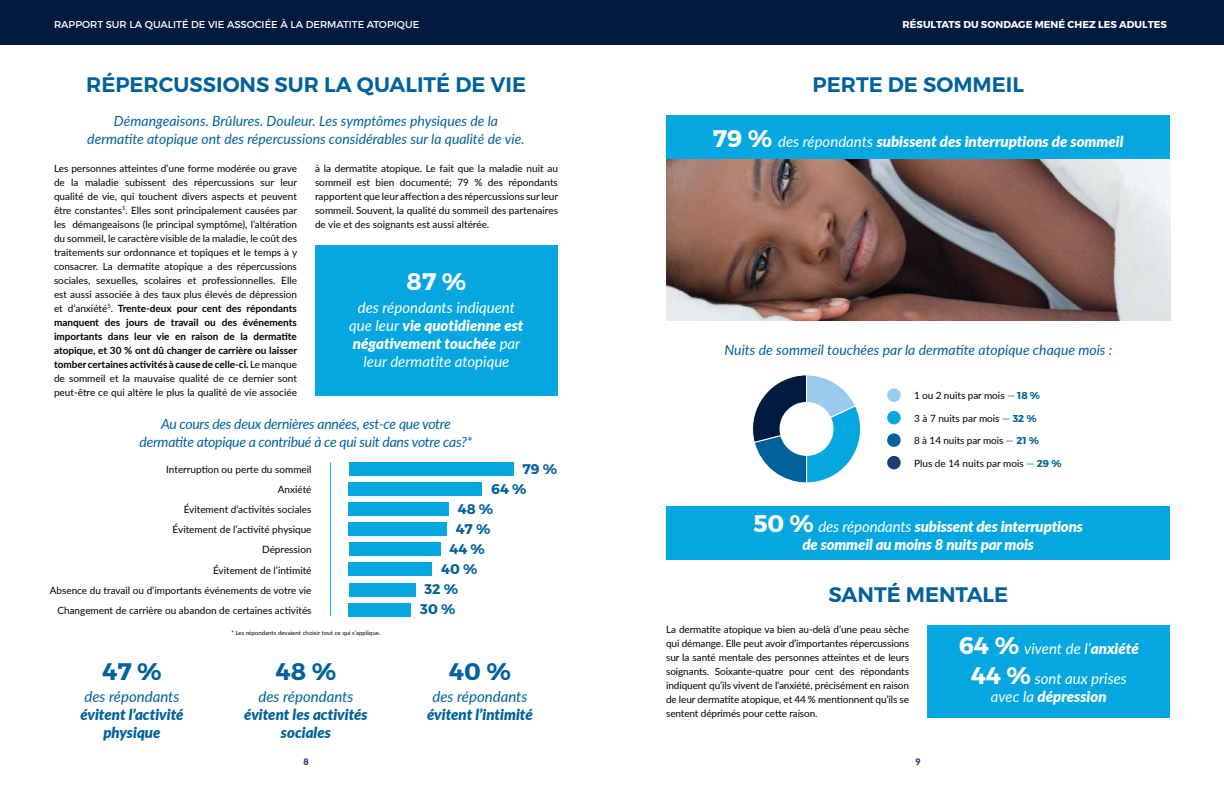
<style>
.page{position:relative;width:1224px;height:792px;background:#fff}
.page>*{position:absolute;margin:0;border:0;box-sizing:border-box;transform-origin:0 0}
.Callout-Statement-Me{font:700 24px "Montserrat";color:#00619d}
.Callout-Statement-Me-2{font:700 24px "Montserrat";color:#fff}
.Pages-H3{font:600 21px "Montserrat";color:#00619d}
.Callout-Statement-Me-3{font:italic 15px/18px "Lato";color:#fff;text-align:center}
.Callout-Statement-Me-4{font:italic 900 15px/18px "Lato";letter-spacing:-.01em;color:#fff;text-align:center}
.Callout-Statement-Me-5{font:italic 900 15px/18px "Lato";color:#00619d;text-align:center}
.Pages-B1{font:italic 14px/18px "Lato";color:#00619d;text-align:center}
.Pages-B1-2{font:italic 14px/18px "Lato";letter-spacing:-.02em;color:#00619d;text-align:center}
.Chart-Bar_Graph_Numb{font:700 14px "Montserrat";color:#00619d}
.Pages-B2{font:10px/14px "Lato";color:#000;text-align:justify}
.Chart-B1{font:10px "Lato";color:#000}
.Chart-Bar_Graph_Numb-2{font:10px "Montserrat";color:#fff}
.Chart-Bar_Graph_Numb-3{font:700 10px "Montserrat";color:#fff}
.t1{font:900 9px "Lato";color:#1b3e6f}
.Pages-B2-2{font:6px "Lato";letter-spacing:.01em;color:#000}
.s1{font-family:"Montserrat";font-weight:700;font-style:normal;font-size:24px}
.s2{font-weight:400}
.s3{font-weight:700}
.s4{font-weight:900}
.s5{color:#00619d}
.s6{font-family:"Montserrat";font-weight:700;color:#00619d}
</style>
<div class="page">
<div style="left:315px;top:246px;width:243px;height:150px;background:#06a7e0"></div>
<div style="left:666px;top:506px;width:504px;height:53px;background:#06a7e0"></div>
<div style="left:666px;top:115px;width:504px;height:45px;background:#06a7e0"></div>
<img style="left:666px;top:160px;width:505px;height:161px">
<div style="left:927px;top:625px;width:243px;height:92px;background:#06a7e0"></div>
<div style="left:0;top:0;width:1224px;height:45px;background:#001a40"></div>
<div style="left:349px;top:523px;width:98px;height:13px;background:#06a7e0"></div>
<hr style="left:330px;top:463px;width:1px;height:153px;background:#06a7e0">
<div style="left:349px;top:463px;width:165px;height:13px;background:#06a7e0"></div>
<div style="left:349px;top:483px;width:133px;height:13px;background:#06a7e0"></div>
<div style="left:349px;top:503px;width:100px;height:13px;background:#06a7e0"></div>
<div style="left:349px;top:563px;width:83px;height:13px;background:#06a7e0"></div>
<div style="left:349px;top:543px;width:92px;height:13px;background:#06a7e0"></div>
<div style="left:349px;top:583px;width:66px;height:13px;background:#06a7e0"></div>
<div style="left:349px;top:603px;width:62px;height:13px;background:#06a7e0"></div>
<div style="left:887px;top:388px;width:14px;height:14px;background:#9bcbee;border-radius:50%"></div>
<div style="left:887px;top:411px;width:14px;height:13px;background:#06a7e0;border-radius:50%"></div>
<div style="left:887px;top:433px;width:14px;height:14px;background:#00619d;border-radius:50%"></div>
<div style="left:887px;top:456px;width:14px;height:13px;background:#1b3e6f;border-radius:50%"></div>
<svg style="left:752px;top:375px;width:109px;height:108px"></svg>
<div style="left:780px;top:402px;width:54px;height:54px;background:#fff;border-radius:50%"></div>
<p class="Chart-Bar_Graph_Numb-2" style="left:54px;top:18px;width:367px">RAPPORT SUR LA QUALITÉ DE VIE ASSOCIÉE À LA DERMATITE ATOPIQUE</p>
<p class="Chart-Bar_Graph_Numb-3" style="left:903px;top:18px;width:266px">RÉSULTATS DU SONDAGE MENÉ CHEZ LES ADULTES</p>
<p class="Pages-H3" style="left:86px;top:72px;width:442px">RÉPERCUSSIONS SUR LA QUALITÉ DE VIE</p>
<p class="Pages-H3" style="left:813px;top:72px;width:213px">PERTE DE SOMMEIL</p>
<p class="Callout-Statement-Me-4" style="left:713px;top:132px;width:412px"><span class="s1">79 %</span> <span class="s2">des répondants</span> subissent des interruptions de sommeil</p>
<p class="Pages-B1" style="left:87px;top:111px;width:439px">Démangeaisons. Brûlures. Douleur. Les symptômes physiques de la dermatite atopique ont des répercussions considérables sur la qualité de vie.</p>
<p class="Pages-B2" style="left:54px;top:161px;width:245px">Les personnes atteintes d’une forme modérée ou grave de la maladie subissent des répercussions sur leur qualité de vie, qui touchent divers aspects et peuvent être constantes<sup>1</sup>. Elles sont principalement causées par les démangeaisons (le principal symptôme), l’altération du sommeil, le caractère visible de la maladie, le coût des traitements sur ordonnance et topiques et le temps à y consacrer. La dermatite atopique a des répercussions sociales, sexuelles, scolaires et professionnelles. Elle est aussi associée à des taux plus élevés de dépression et d’anxiété<sup>5</sup>. <span class="s3">Trente-deux pour cent des répondants manquent des jours de travail ou des événements importants dans leur vie en raison de la dermatite atopique, et 30 % ont dû changer de carrière ou laisser tomber certaines activités à cause de celle-ci.</span> Le manque de sommeil et la mauvaise qualité de ce dernier sont peut-être ce qui altère le plus la qualité de vie associée</p>
<p class="Pages-B2" style="left:315px;top:161px;width:245px">à la dermatite atopique. Le fait que la maladie nuit au sommeil est bien documenté; 79 % des répondants rapportent que leur affection a des répercussions sur leur sommeil. Souvent, la qualité du sommeil des partenaires de vie et des soignants est aussi altérée.</p>
<p class="Callout-Statement-Me-2" style="left:407px;top:267px;width:61px">87 %</p>
<p class="Callout-Statement-Me-3" style="left:349px;top:298px;width:176px">des répondants indiquent que leur <span class="s4">vie quotidienne est négativement touchée</span> par leur dermatite atopique</p>
<p class="Pages-B1" style="left:724px;top:340px;width:389px">Nuits de sommeil touchées par la dermatite atopique chaque mois :</p>
<p class="Chart-B1" style="left:914px;top:388px;width:127px">1 ou 2 nuits par mois <span class="s5">—</span> <span class="s6">18 %</span></p>
<p class="Chart-B1" style="left:914px;top:411px;width:124px">3 à 7 nuits par mois <span class="s5">—</span> <span class="s6">32 %</span></p>
<p class="Chart-B1" style="left:914px;top:433px;width:126px">8 à 14 nuits par mois <span class="s5">—</span> <span class="s6">21 %</span></p>
<p class="Chart-B1" style="left:914px;top:456px;width:149px">Plus de 14 nuits par mois <span class="s5">—</span> <span class="s6">29 %</span></p>
<p class="Pages-B1-2" style="left:140px;top:414px;width:334px">Au cours des deux dernières années, est-ce que votre dermatite atopique a contribué à ce qui suit dans votre cas?*</p>
<p class="Chart-B1" style="left:166px;top:463px;width:147px">Interruption ou perte du sommeil</p>
<p class="Chart-Bar_Graph_Numb" style="left:523px;top:460px;width:36px">79 %</p>
<p class="Chart-B1" style="left:278px;top:483px;width:35px">Anxiété</p>
<p class="Chart-Bar_Graph_Numb" style="left:491px;top:481px;width:37px">64 %</p>
<p class="Chart-B1" style="left:184px;top:503px;width:129px">Évitement d’activités sociales</p>
<p class="Chart-Bar_Graph_Numb" style="left:458px;top:501px;width:37px">48 %</p>
<p class="Callout-Statement-Me-4" style="left:754px;top:517px;width:331px"><span class="s1">50 %</span> <span class="s2">des répondants</span> subissent des interruptions de sommeil au moins 8 nuits par mois</p>
<p class="Chart-B1" style="left:173px;top:523px;width:140px">Évitement de l’activité physique</p>
<p class="Chart-Bar_Graph_Numb" style="left:456px;top:521px;width:36px">47 %</p>
<p class="Chart-B1" style="left:262px;top:543px;width:51px">Dépression</p>
<p class="Chart-Bar_Graph_Numb" style="left:450px;top:541px;width:37px">44 %</p>
<p class="Chart-B1" style="left:50px;top:583px;width:263px">Absence du travail ou d’importants événements de votre vie</p>
<p class="Chart-Bar_Graph_Numb" style="left:424px;top:581px;width:35px">32 %</p>
<p class="Chart-B1" style="left:57px;top:603px;width:256px">Changement de carrière ou abandon de certaines activités</p>
<p class="Chart-Bar_Graph_Numb" style="left:420px;top:601px;width:37px">30 %</p>
<p class="Pages-B2-2" style="left:232px;top:628px;width:150px">* Les répondants devaient choisir tout ce qui s’applique.</p>
<p class="Chart-B1" style="left:213px;top:563px;width:100px">Évitement de l’intimité</p>
<p class="Chart-Bar_Graph_Numb" style="left:441px;top:561px;width:38px">40 %</p>
<p class="Pages-H3" style="left:828px;top:582px;width:181px">SANTÉ MENTALE</p>
<p class="Pages-B2" style="left:666px;top:622px;width:244px">La dermatite atopique va bien au-delà d’une peau sèche qui démange. Elle peut avoir d’importantes répercussions sur la santé mentale des personnes atteintes et de leurs soignants. Soixante-quatre pour cent des répondants indiquent qu’ils vivent de l’anxiété, précisément en raison de leur dermatite atopique, et 44 % mentionnent qu’ils se sentent déprimés pour cette raison.</p>
<p class="Callout-Statement-Me-3" style="left:959px;top:639px;width:181px"><span class="s1">64 %</span> vivent de l’<span class="s4">anxiété</span></p>
<p class="Callout-Statement-Me-3" style="left:971px;top:669px;width:158px"><span class="s1">44 %</span> sont aux prises avec la <span class="s4">dépression</span></p>
<p class="Callout-Statement-Me" style="left:276px;top:656px;width:62px">48 %</p>
<p class="Callout-Statement-Me-5" style="left:244px;top:687px;width:125px"><span class="s2">des répondants </span>évitent les activités sociales</p>
<p class="Callout-Statement-Me" style="left:449px;top:656px;width:64px">40 %</p>
<p class="Callout-Statement-Me-5" style="left:427px;top:687px;width:107px"><span class="s2">des répondants </span>évitent l’intimité</p>
<p class="Callout-Statement-Me" style="left:102px;top:656px;width:61px">47 %</p>
<p class="Callout-Statement-Me-5" style="left:80px;top:687px;width:105px"><span class="s2">des répondants </span>évitent l’activité physique</p>
<p class="t1" style="left:303px;top:755px;width:7px">8</p>
<p class="t1" style="left:915px;top:755px;width:7px">9</p>
</div>
